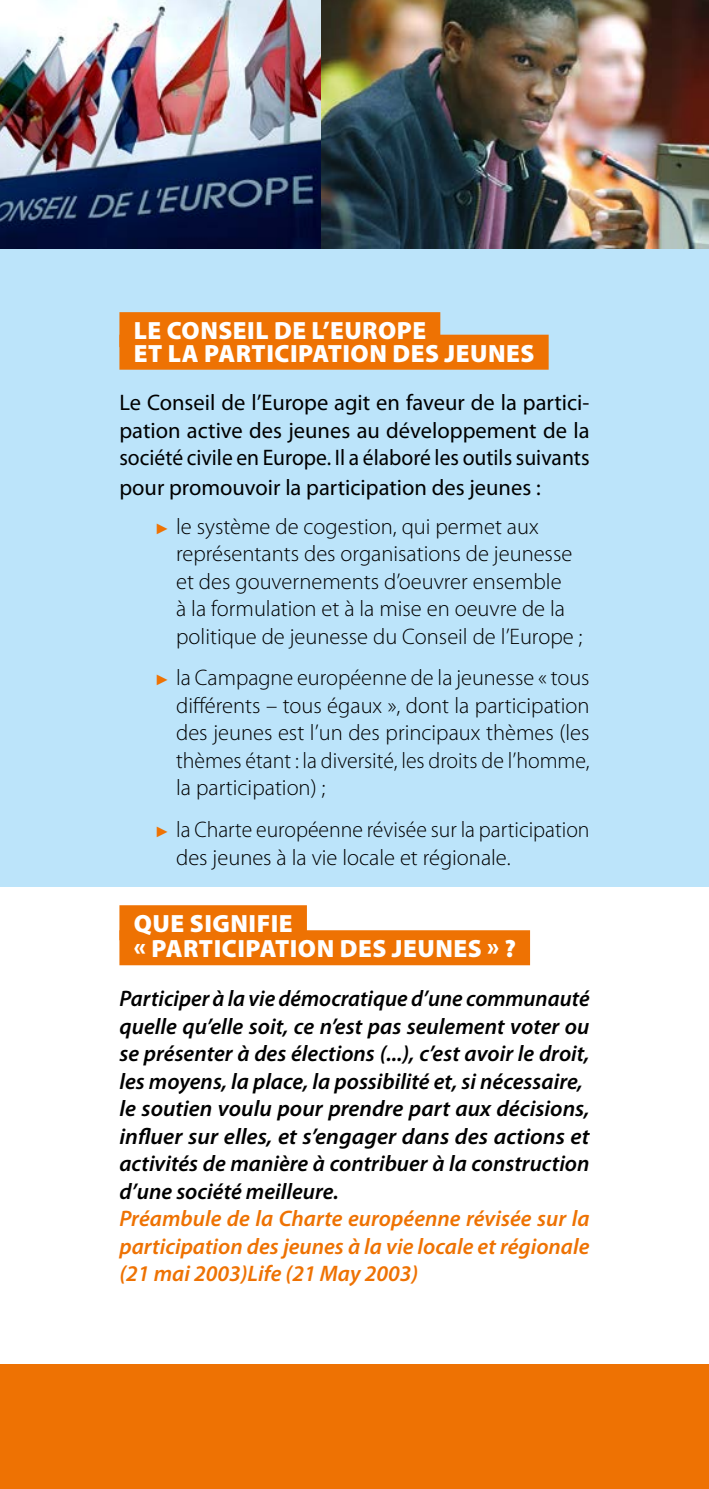
<style>
.page{position:relative;width:709px;height:1489px;background:#fff}
.page>*{position:absolute;margin:0;border:0;box-sizing:border-box;transform-origin:0 0}
.t1{font:900 25px/22.5px "Myriad Pro";letter-spacing:.02em;color:#fff}
.t2{font:300 22.5px/27.5px "Myriad Pro";color:#000}
.t3{font:italic 600 22.5px/27.5px "Myriad Pro";color:#000}
.t4{font:22.5px/27.5px "Myriad Pro";color:#000;text-align:justify}
.t5{font:italic 600 22.5px/27.5px "Myriad Pro";color:#ee7203;text-align:justify}
.s1{font-family:"Arial";font-size:15px;color:#ee7203}
.s2{font-weight:300}
.s3{font-family:"Arial";font-weight:400;font-size:15px;color:#ee7203}
</style>
<div class="page">
<div style="left:0;top:248px;width:709px;height:639px;background:#bce4fa"></div>
<img style="left:0;top:0;width:709px;height:248px">
<div style="left:119px;top:312px;width:321px;height:35px;background:#ee7203"></div>
<div style="left:119px;top:334px;width:429px;height:35px;background:#ee7203"></div>
<div style="left:119px;top:905px;width:188px;height:35px;background:#ee7203"></div>
<div style="left:119px;top:930px;width:411px;height:35px;background:#ee7203"></div>
<div style="left:0;top:1363px;width:709px;height:125px;background:#ee7203"></div>
<p class="t1" style="left:134px;top:318px;width:402px">LE CONSEIL DE L’EUROPE<br>ET LA PARTICIPATION DES JEUNES</p>
<p class="t4" style="left:119px;top:389px;width:471px">Le Conseil de l’Europe agit en faveur de la partici&shy;pation active des jeunes au développement de la société civile en Europe. Il a élaboré les outils suivants</p>
<p class="t4" style="left:119px;top:468px;width:423px;line-height:38.2px;text-align:right">pour promouvoir la participation des jeunes : <span class="s1">►</span> <span class="s2">le système de cogestion, qui permet aux</span></p>
<p class="t2" style="left:176px;top:539px;width:408px">représentants des organisations de jeunesse et des gouvernements d’oeuvrer ensemble<br>à la formulation et à la mise en oeuvre de la politique de jeunesse du Conseil de l’Europe ;</p>
<p class="t2" style="left:176px;top:664px;width:415px;text-align:justify;text-indent:-21px"><span class="s3">►</span> la Campagne européenne de la jeunesse « tous différents – tous égaux », dont la participation des jeunes est l’un des principaux thèmes (les thèmes étant : la diversité, les droits de l’homme, la participation) ;</p>
<p class="t2" style="left:176px;top:815px;width:415px;text-indent:-21px"><span class="s3">►</span> la Charte européenne révisée sur la participation des jeunes à la vie locale et régionale.</p>
<p class="t1" style="left:134px;top:910px;width:384px;line-height:25px">QUE SIGNIFIE<br>« PARTICIPATION DES JEUNES » ?</p>
<p class="t3" style="left:119px;top:984px;width:471px">Participer à la vie démocratique d’une communauté quelle qu’elle soit, ce n’est pas seulement voter ou se présenter à des élections (...), c’est avoir le droit, les moyens, la place, la possibilité et, si nécessaire, le soutien voulu pour prendre part aux décisions, influer sur elles, et s’engager dans des actions et activités de manière à contribuer à la construction d’une société meilleure.</p>
<p class="t5" style="left:119px;top:1204px;width:471px">Préambule de la Charte européenne révisée sur la participation des jeunes à la vie locale et régionale (21 mai 2003)Life (21 May 2003)</p>
</div>
